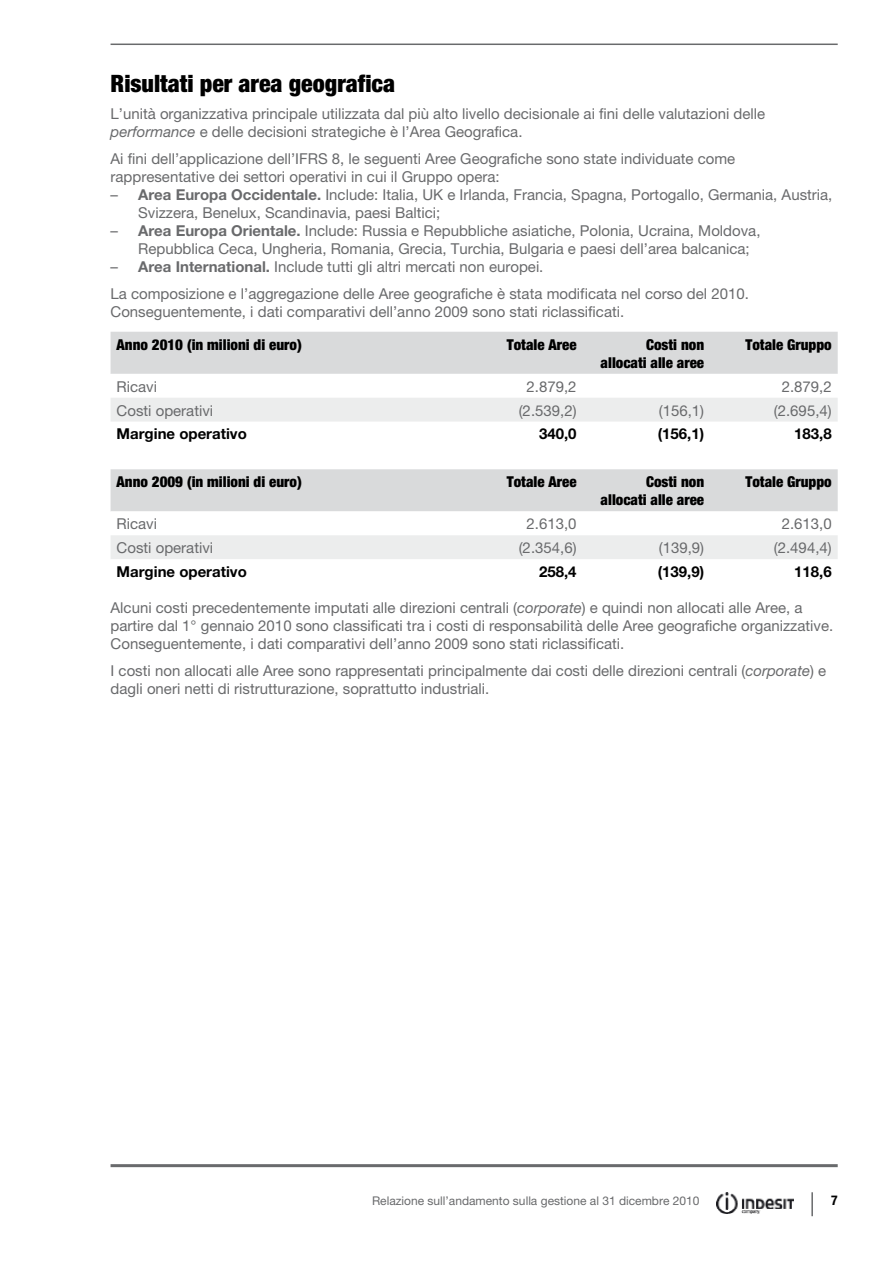
<style>
.page{position:relative;width:893px;height:1263px;background:#fff}
.page>*{position:absolute;margin:0;border:0;box-sizing:border-box;transform-origin:0 0}
.t1{font:900 condensed 24px "Helvetica Neue";color:#000}
.t2{font:15px/18px "Helvetica Neue";color:#696a6c}
.t3{font:900 condensed 15px/18px "Helvetica Neue";color:#000;text-align:right}
.t4{font:700 15px "Helvetica Neue";color:#000}
.t5{font:700 condensed 13.5px "Helvetica Neue";color:#000}
.t6{font:12px "Helvetica Neue";color:#696a6c}
.s1{font-style:italic}
.s2{font-weight:700}
</style>
<div class="page">
<hr style="left:811px;top:1192px;width:2px;height:24px;background:#696a6c">
<img style="left:717px;top:1193px;width:77px;height:21px">
<hr style="left:111px;top:1164px;width:727px;height:3px;background:#696a6c">
<hr style="left:111px;top:44px;width:727px;height:1px;background:#696a6c">
<div style="left:111px;top:332px;width:727px;height:42px;background:#d9dadb"></div>
<div style="left:111px;top:398px;width:727px;height:24px;background:#eceded"></div>
<div style="left:111px;top:469px;width:727px;height:42px;background:#d9dadb"></div>
<div style="left:111px;top:535px;width:727px;height:24px;background:#eceded"></div>
<h1 class="t1" style="left:111px;top:68px;width:286px">Risultati per area geografica</h1>
<p class="t2" style="left:111px;top:104px;width:656px">L’unità organizzativa principale utilizzata dal più alto livello decisionale ai fini delle valutazioni delle <span class="s1">performance</span> e delle decisioni strategiche è l’Area Geografica.</p>
<p class="t2" style="left:111px;top:149px;width:626px">Ai fini dell’applicazione dell’IFRS 8, le seguenti Aree Geografiche sono state individuate come rappresentative dei settori operativi in cui il Gruppo opera:</p>
<p class="t2" style="left:138px;top:185px;width:696px;text-indent:-28px">– <span class="s2">Area Europa Occidentale.</span> Include: Italia, UK e Irlanda, Francia, Spagna, Portogallo, Germania, Austria,<br>Svizzera, Benelux, Scandinavia, paesi Baltici;</p>
<p class="t2" style="left:138px;top:221px;width:624px;text-indent:-28px">– <span class="s2">Area Europa Orientale.</span> Include: Russia e Repubbliche asiatiche, Polonia, Ucraina, Moldova,<br>Repubblica Ceca, Ungheria, Romania, Grecia, Turchia, Bulgaria e paesi dell’area balcanica;</p>
<p class="t2" style="left:111px;top:253px;width:640px;line-height:27px">– <span class="s2">Area International.</span> Include tutti gli altri mercati non europei.<br>La composizione e l’aggregazione delle Aree geografiche è stata modificata nel corso del 2010.</p>
<p class="t2" style="left:111px;top:302px;width:515px">Conseguentemente, i dati comparativi dell’anno 2009 sono stati riclassificati.</p>
<p class="t3" style="left:117px;top:335px;width:187px">Anno 2010 (in milioni di euro)</p>
<p class="t3" style="left:507px;top:335px;width:71px">Totale Aree</p>
<p class="t3" style="left:601px;top:335px;width:105px">Costi non allocati alle aree</p>
<p class="t3" style="left:745px;top:335px;width:88px">Totale Gruppo</p>
<p class="t2" style="left:117px;top:377px;width:42px">Ricavi</p>
<p class="t2" style="left:526px;top:377px;width:52px">2.879,2</p>
<p class="t2" style="left:782px;top:377px;width:52px">2.879,2</p>
<p class="t2" style="left:117px;top:401px;width:98px">Costi operativi</p>
<p class="t2" style="left:519px;top:401px;width:59px">(2.539,2)</p>
<p class="t2" style="left:659px;top:401px;width:47px">(156,1)</p>
<p class="t2" style="left:774px;top:401px;width:59px">(2.695,4)</p>
<p class="t4" style="left:117px;top:425px;width:132px">Margine operativo</p>
<p class="t4" style="left:539px;top:425px;width:39px">340,0</p>
<p class="t4" style="left:658px;top:425px;width:48px">(156,1)</p>
<p class="t4" style="left:794px;top:425px;width:39px">183,8</p>
<p class="t3" style="left:117px;top:473px;width:187px">Anno 2009 (in milioni di euro)</p>
<p class="t3" style="left:507px;top:473px;width:71px">Totale Aree</p>
<p class="t3" style="left:601px;top:473px;width:105px">Costi non allocati alle aree</p>
<p class="t3" style="left:745px;top:473px;width:88px">Totale Gruppo</p>
<p class="t2" style="left:117px;top:515px;width:42px">Ricavi</p>
<p class="t2" style="left:526px;top:515px;width:52px">2.613,0</p>
<p class="t2" style="left:782px;top:515px;width:52px">2.613,0</p>
<p class="t2" style="left:117px;top:539px;width:98px">Costi operativi</p>
<p class="t2" style="left:519px;top:539px;width:59px">(2.354,6)</p>
<p class="t2" style="left:659px;top:539px;width:47px">(139,9)</p>
<p class="t2" style="left:774px;top:539px;width:59px">(2.494,4)</p>
<p class="t4" style="left:117px;top:562px;width:132px">Margine operativo</p>
<p class="t4" style="left:539px;top:562px;width:39px">258,4</p>
<p class="t4" style="left:658px;top:562px;width:48px">(139,9)</p>
<p class="t4" style="left:794px;top:562px;width:39px">118,6</p>
<p class="t2" style="left:111px;top:598px;width:724px">Alcuni costi precedentemente imputati alle direzioni centrali (<span class="s1">corporate</span>) e quindi non allocati alle Aree, a partire dal 1° gennaio 2010 sono classificati tra i costi di responsabilità delle Aree geografiche organizzative.<br>Conseguentemente, i dati comparativi dell’anno 2009 sono stati riclassificati.</p>
<p class="t2" style="left:111px;top:661px;width:717px">I costi non allocati alle Aree sono rappresentati principalmente dai costi delle direzioni centrali (<span class="s1">corporate</span>) e dagli oneri netti di ristrutturazione, soprattutto industriali.</p>
<p class="t6" style="left:372px;top:1194px;width:329px">Relazione sull’andamento sulla gestione al 31 dicembre 2010</p>
<p class="t5" style="left:831px;top:1192px;width:8px">7</p>
</div>
